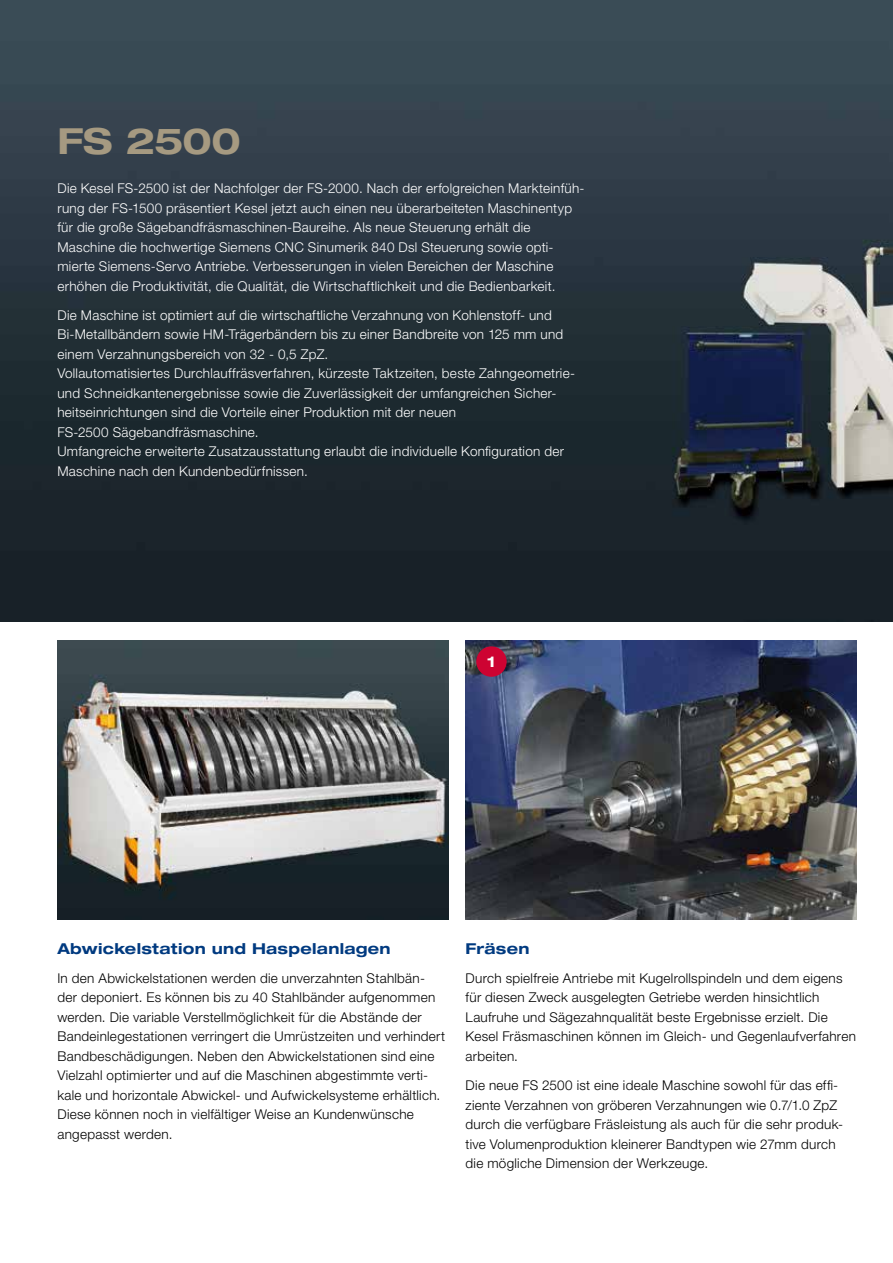
<style>
.page{position:relative;width:893px;height:1263px;background:#fff}
.page>*{position:absolute;margin:0;border:0;box-sizing:border-box;transform-origin:0 0}
.t1{font:700 expanded 36px "Helvetica Neue LT Std";letter-spacing:-.02em;color:#a69a81}
.t2{font:700 expanded 15px "Helvetica Neue LT Std";letter-spacing:.02em;color:#003a80}
.t3{font:700 expanded 15px "Helvetica Neue LT Std";color:#fff}
.t4{font:300 13.5px/19.5px "Helvetica Neue LT Std";letter-spacing:.02em;color:#fff}
.t5{font:300 13.5px/19.5px "Helvetica Neue LT Std";letter-spacing:.02em;color:#000}
</style>
<div class="page">
<img style="left:0;top:0;width:893px;height:622px">
<img style="left:57px;top:640px;width:392px;height:279px">
<img style="left:466px;top:640px;width:391px;height:279px">
<div style="left:476px;top:646px;width:31px;height:31px;background:#cd0332;border-radius:50%"></div>
<h1 class="t1" style="left:57px;top:119px;width:185px">FS 2500</h1>
<p class="t4" style="left:57px;top:178px;width:529px">Die Kesel FS-2500 ist der Nachfolger der FS-2000. Nach der erfolgreichen Markteinfüh&shy;rung der FS-1500 präsentiert Kesel jetzt auch einen neu überarbeiteten Maschinentyp für die große Sägebandfräsmaschinen-Baureihe. Als neue Steuerung erhält die Maschine die hochwertige Siemens CNC Sinumerik 840 Dsl Steuerung sowie opti&shy;mierte Siemens-Servo Antriebe. Verbesserungen in vielen Bereichen der Maschine erhöhen die Produktivität, die Qualität, die Wirtschaftlichkeit und die Bedienbarkeit.</p>
<p class="t4" style="left:57px;top:305px;width:519px">Die Maschine ist optimiert auf die wirtschaftliche Verzahnung von Kohlenstoff- und Bi-Metallbändern sowie HM-Trägerbändern bis zu einer Bandbreite von 125 mm und einem Verzahnungsbereich von 32 - 0,5 ZpZ.<br>Vollautomatisiertes Durchlauffräsverfahren, kürzeste Taktzeiten, beste Zahngeometrie&shy;und Schneidkantenergebnisse sowie die Zuverlässigkeit der umfangreichen Sicher&shy;heitseinrichtungen sind die Vorteile einer Produktion mit der neuen<br>FS-2500 Sägebandfräsmaschine.<br>Umfangreiche erweiterte Zusatzausstattung erlaubt die individuelle Konfiguration der Maschine nach den Kundenbedürfnissen.</p>
<p class="t3" style="left:487px;top:652px;width:10px">1</p>
<p class="t2" style="left:57px;top:939px;width:335px">Abwickelstation und Haspelanlagen</p>
<p class="t5" style="left:57px;top:968px;width:389px">In den Abwickelstationen werden die unverzahnten Stahlbän&shy;der deponiert. Es können bis zu 40 Stahlbänder aufgenommen werden. Die variable Verstellmöglichkeit für die Abstände der Bandeinlegestationen verringert die Umrüstzeiten und verhindert Bandbeschädigungen. Neben den Abwickelstationen sind eine Vielzahl optimierter und auf die Maschinen abgestimmte verti&shy;kale und horizontale Abwickel- und Aufwickelsysteme erhältlich.<br>Diese können noch in vielfältiger Weise an Kundenwünsche angepasst werden.</p>
<p class="t2" style="left:466px;top:939px;width:65px">Fräsen</p>
<p class="t5" style="left:466px;top:968px;width:392px">Durch spielfreie Antriebe mit Kugelrollspindeln und dem eigens für diesen Zweck ausgelegten Getriebe werden hinsichtlich Laufruhe und Sägezahnqualität beste Ergebnisse erzielt. Die Kesel Fräsmaschinen können im Gleich- und Gegenlaufverfahren arbeiten.</p>
<p class="t5" style="left:466px;top:1075px;width:379px">Die neue FS 2500 ist eine ideale Maschine sowohl für das effi&shy;ziente Verzahnen von gröberen Verzahnungen wie 0.7/1.0 ZpZ durch die verfügbare Fräsleistung als auch für die sehr produk&shy;tive Volumenproduktion kleinerer Bandtypen wie 27mm durch die mögliche Dimension der Werkzeuge.</p>
</div>
